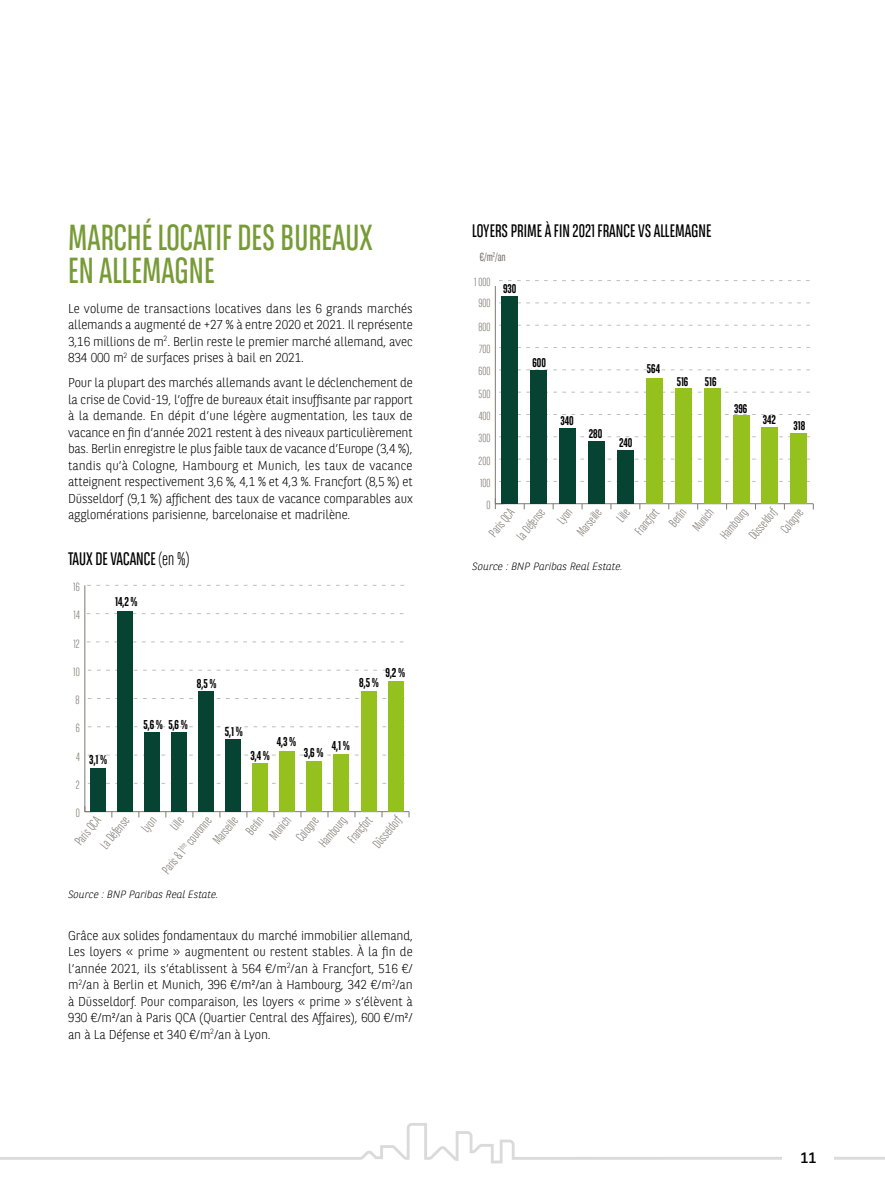
<style>
.page{position:relative;width:885px;height:1191px;background:#fff}
.page>*{position:absolute;margin:0;border:0;box-sizing:border-box;transform-origin:0 0}
.t1{font:36px/33px "BNPP Sans Condensed";color:#779b36}
.t2{font:18px "BNPP Sans Condensed";color:#000}
.t3{font:15px "BNPP Sans";color:#000}
.t4{font:300 12.9px/22px "BNPP Sans Condensed";color:#7e7b70}
.t5{font:300 12.75px/16.5px "BNPP Sans";letter-spacing:-.01em;color:#000;text-align:justify}
.t6{font:700 12.75px "BNPP Sans Condensed";color:#000}
.t7{font:300 12.6px/23.7px "BNPP Sans Condensed";color:#7e7b70}
.t8{font:700 12.6px "BNPP Sans Condensed";color:#000}
.t9{font:300 11.85px "BNPP Sans Condensed";color:#7e7b70}
.t10{font:300 11.7px "BNPP Sans Condensed";color:#7e7b70}
.t11{font:11.7px "BNPP Sans Condensed";color:#7e7b70}
.t12{font:italic 300 10.5px "BNPP Sans";color:#000}
.s1{font-weight:300}
</style>
<div class="page">
<svg style="left:0;top:1123px;width:884px;height:40px"></svg>
<hr style="left:85px;top:811px;width:324px;height:1px;background:#7e7b70">
<hr style="left:84px;top:585px;width:1px;height:226px;background:#7e7b70">
<svg style="left:84px;top:806px;width:9px;height:6px"></svg>
<svg style="left:88px;top:783px;width:317px;height:1px"></svg>
<svg style="left:88px;top:754px;width:317px;height:1px"></svg>
<svg style="left:88px;top:726px;width:317px;height:1px"></svg>
<svg style="left:88px;top:698px;width:317px;height:1px"></svg>
<svg style="left:88px;top:669px;width:317px;height:1px"></svg>
<svg style="left:87px;top:641px;width:317px;height:1px"></svg>
<svg style="left:87px;top:613px;width:317px;height:1px"></svg>
<svg style="left:87px;top:585px;width:317px;height:1px"></svg>
<div style="left:91px;top:768px;width:15px;height:43px;background:#074332"></div>
<div style="left:118px;top:611px;width:15px;height:200px;background:#074332"></div>
<div style="left:145px;top:732px;width:15px;height:79px;background:#074332"></div>
<div style="left:172px;top:732px;width:15px;height:79px;background:#074332"></div>
<div style="left:199px;top:691px;width:15px;height:120px;background:#074332"></div>
<div style="left:226px;top:739px;width:15px;height:72px;background:#074332"></div>
<div style="left:253px;top:763px;width:15px;height:48px;background:#95c11f"></div>
<div style="left:280px;top:751px;width:15px;height:60px;background:#95c11f"></div>
<div style="left:307px;top:760px;width:15px;height:51px;background:#95c11f"></div>
<div style="left:334px;top:753px;width:15px;height:58px;background:#95c11f"></div>
<div style="left:361px;top:691px;width:15px;height:120px;background:#95c11f"></div>
<div style="left:388px;top:681px;width:15px;height:130px;background:#95c11f"></div>
<hr style="left:495px;top:503px;width:318px;height:1px;background:#7e7b70">
<hr style="left:495px;top:286px;width:1px;height:223px;background:#7e7b70">
<svg style="left:499px;top:481px;width:311px;height:1px"></svg>
<svg style="left:499px;top:458px;width:311px;height:1px"></svg>
<svg style="left:499px;top:436px;width:311px;height:1px"></svg>
<svg style="left:499px;top:414px;width:311px;height:1px"></svg>
<svg style="left:499px;top:392px;width:311px;height:1px"></svg>
<svg style="left:499px;top:369px;width:311px;height:1px"></svg>
<svg style="left:499px;top:347px;width:311px;height:1px"></svg>
<svg style="left:499px;top:325px;width:311px;height:1px"></svg>
<svg style="left:499px;top:302px;width:311px;height:1px"></svg>
<svg style="left:499px;top:280px;width:311px;height:1px"></svg>
<div style="left:501px;top:296px;width:17px;height:208px;background:#074332"></div>
<div style="left:530px;top:370px;width:16px;height:134px;background:#074332"></div>
<div style="left:559px;top:428px;width:16px;height:76px;background:#074332"></div>
<div style="left:588px;top:441px;width:16px;height:63px;background:#074332"></div>
<div style="left:617px;top:450px;width:16px;height:54px;background:#074332"></div>
<div style="left:646px;top:378px;width:16px;height:126px;background:#95c11f"></div>
<div style="left:675px;top:388px;width:16px;height:116px;background:#95c11f"></div>
<div style="left:704px;top:388px;width:16px;height:116px;background:#95c11f"></div>
<div style="left:732px;top:415px;width:17px;height:89px;background:#95c11f"></div>
<div style="left:761px;top:427px;width:17px;height:77px;background:#95c11f"></div>
<div style="left:790px;top:433px;width:16px;height:71px;background:#95c11f"></div>
<div style="left:782px;top:1140px;width:51px;height:34px;background:#fff"></div>
<h1 class="t1" style="left:68px;top:221px;width:306px">MARCHÉ LOCATIF DES BUREAUX<br>EN ALLEMAGNE</h1>
<p class="t5" style="left:68px;top:300px;width:346px">Le volume de transactions locatives dans les 6 grands marchés allemands a augmenté de +27 % à entre 2020 et 2021. Il représente 3,16 millions de m<sup>2</sup>. Berlin reste le premier marché allemand, avec 834 000 m<sup>2</sup> de surfaces prises à bail en 2021.</p>
<p class="t5" style="left:68px;top:374px;width:346px">Pour la plupart des marchés allemands avant le déclenchement de la crise de Covid-19, l’offre de bureaux était insuffisante par rapport à la demande. En dépit d’une légère augmentation, les taux de vacance en fin d’année 2021 restent à des niveaux particulièrement bas. Berlin enregistre le plus faible taux de vacance d’Europe (3,4 %), tandis qu’à Cologne, Hambourg et Munich, les taux de vacance atteignent respectivement 3,6 %, 4,1 % et 4,3 %. Francfort (8,5 %) et Düsseldorf (9,1 %) affichent des taux de vacance comparables aux agglomérations parisienne, barcelonaise et madrilène.</p>
<h2 class="t2" style="left:68px;top:549px;width:123px">TAUX DE VACANCE <span class="s1">(en %)</span></h2>
<p class="t9" style="left:73px;top:582px;width:8px">16</p>
<p class="t9" style="left:74px;top:610px;width:8px">14</p>
<p class="t9" style="left:73px;top:639px;width:8px">12</p>
<p class="t9" style="left:73px;top:667px;width:8px">10</p>
<p class="t9" style="left:76px;top:695px;width:6px">8</p>
<p class="t9" style="left:76px;top:723px;width:6px">6</p>
<p class="t9" style="left:76px;top:752px;width:5px">4</p>
<p class="t9" style="left:76px;top:780px;width:5px">2</p>
<p class="t6" style="left:115px;top:597px;width:24px">14,2 %</p>
<p class="t6" style="left:89px;top:754px;width:19px">3,1 %</p>
<p class="t6" style="left:197px;top:678px;width:21px">8,5 %</p>
<p class="t6" style="left:143px;top:720px;width:46px">5,6 % 5,6 %</p>
<p class="t6" style="left:225px;top:727px;width:19px">5,1 %</p>
<p class="t6" style="left:277px;top:737px;width:21px">4,3 %</p>
<p class="t6" style="left:250px;top:750px;width:21px">3,4 %</p>
<p class="t6" style="left:304px;top:748px;width:21px">3,6 %</p>
<p class="t6" style="left:332px;top:741px;width:19px">4,1 %</p>
<p class="t6" style="left:385px;top:668px;width:21px">9,2 %</p>
<p class="t6" style="left:359px;top:678px;width:21px">8,5 %</p>
<p class="t9" style="left:76px;top:808px;width:6px">0</p>
<p class="t4" style="left:78px;top:826px;width:39px;text-indent:-14px;rotate:-50deg">Paris QCA<br>La Défense</p>
<p class="t4" style="left:136px;top:823px;width:17px;rotate:-50deg">Lyon</p>
<p class="t4" style="left:140px;top:851px;width:71px;line-height:21.5px;text-indent:38px;rotate:-50deg">Lille<br>Paris &amp; 1<sup>ère</sup> couronne</p>
<p class="t4" style="left:226px;top:815px;width:21px;line-height:19.5px;text-indent:-28px;rotate:-50deg">Marseille<br>Berlin</p>
<p class="t4" style="left:264px;top:831px;width:27px;rotate:-50deg">Munich</p>
<p class="t4" style="left:290px;top:832px;width:29px;rotate:-50deg">Cologne</p>
<p class="t4" style="left:313px;top:838px;width:37px;rotate:-50deg">Hambourg</p>
<p class="t4" style="left:350px;top:825px;width:38px;text-indent:-12px;rotate:-50deg">Francfort<br>Düsseldorf</p>
<p class="t12" style="left:68px;top:890px;width:152px">Source : BNP Paribas Real Estate.</p>
<p class="t5" style="left:68px;top:927px;width:346px">Grâce aux solides fondamentaux du marché immobilier allemand, Les loyers « prime » augmentent ou restent stables. À la fin de l’année 2021, ils s’établissent à 564 €/m<sup>2</sup>/an à Francfort, 516 €/ m<sup>2</sup>/an à Berlin et Munich, 396 €/m²/an à Hambourg, 342 €/m<sup>2</sup>/an à Düsseldorf. Pour comparaison, les loyers « prime » s’élèvent à 930 €/m²/an à Paris QCA (Quartier Central des Affaires), 600 €/m²/ an à La Défense et 340 €/m<sup>2</sup>/an à Lyon.</p>
<h2 class="t2" style="left:472px;top:219px;width:241px">LOYERS PRIME À FIN 2021 FRANCE VS ALLEMAGNE</h2>
<p class="t11" style="left:480px;top:251px;width:27px">€/m<sup>2</sup>/an</p>
<p class="t10" style="left:474px;top:277px;width:18px">1 000</p>
<p class="t10" style="left:478px;top:299px;width:13px">900</p>
<p class="t10" style="left:478px;top:322px;width:14px">800</p>
<p class="t10" style="left:479px;top:344px;width:13px">700</p>
<p class="t10" style="left:478px;top:367px;width:13px">600</p>
<p class="t10" style="left:478px;top:389px;width:13px">500</p>
<p class="t10" style="left:478px;top:411px;width:13px">400</p>
<p class="t10" style="left:478px;top:434px;width:13px">300</p>
<p class="t10" style="left:478px;top:456px;width:13px">200</p>
<p class="t10" style="left:480px;top:478px;width:12px">100</p>
<p class="t8" style="left:503px;top:281px;width:15px">930</p>
<p class="t8" style="left:532px;top:355px;width:15px">600</p>
<p class="t8" style="left:560px;top:413px;width:15px">340</p>
<p class="t8" style="left:588px;top:426px;width:15px">280</p>
<p class="t8" style="left:647px;top:361px;width:15px">564</p>
<p class="t8" style="left:676px;top:374px;width:13px">516</p>
<p class="t8" style="left:704px;top:374px;width:13px">516</p>
<p class="t8" style="left:619px;top:435px;width:15px">240</p>
<p class="t8" style="left:734px;top:401px;width:15px">396</p>
<p class="t8" style="left:762px;top:412px;width:15px">342</p>
<p class="t8" style="left:793px;top:418px;width:13px">318</p>
<p class="t10" style="left:486px;top:501px;width:5px">0</p>
<p class="t7" style="left:628px;top:526px;width:31px;rotate:-51deg">Francfort</p>
<p class="t7" style="left:742px;top:531px;width:37px;rotate:-51deg">Düsseldorf</p>
<p class="t7" style="left:492px;top:516px;width:38px;text-indent:-14px;rotate:-51deg">Paris QCA<br>La Défense</p>
<p class="t7" style="left:551px;top:515px;width:36px;line-height:23px;rotate:-51deg">Lyon<br>Marseille</p>
<p class="t7" style="left:610px;top:513px;width:15px;rotate:-51deg">Lille</p>
<p class="t7" style="left:686px;top:522px;width:27px;rotate:-51deg">Munich</p>
<p class="t7" style="left:714px;top:530px;width:36px;rotate:-51deg">Hambourg</p>
<p class="t7" style="left:663px;top:518px;width:21px;rotate:-51deg">Berlin</p>
<p class="t7" style="left:774px;top:524px;width:29px;rotate:-51deg">Cologne</p>
<p class="t12" style="left:472px;top:562px;width:152px">Source : BNP Paribas Real Estate.</p>
<p class="t3" style="left:800px;top:1149px;width:17px">11</p>
</div>
